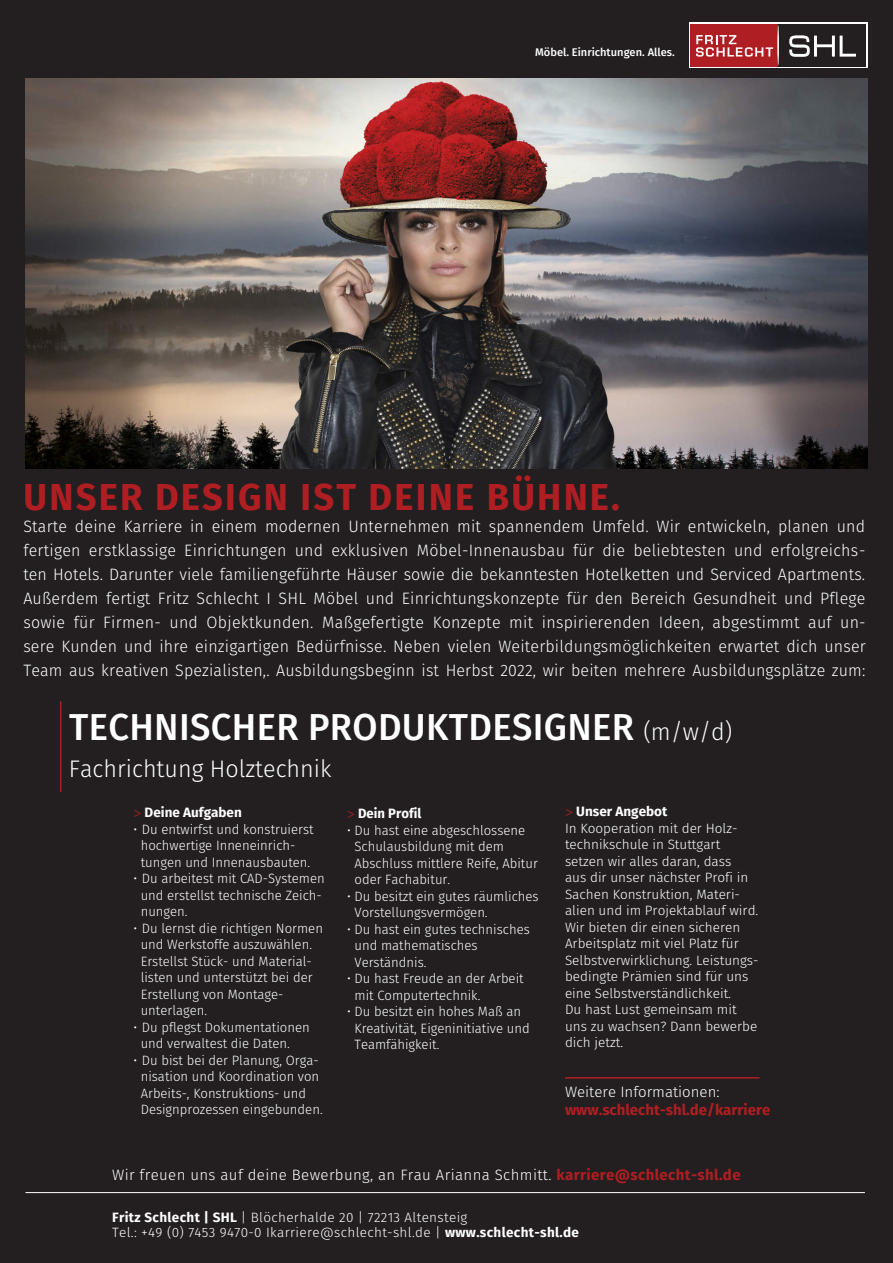
<style>
.page{position:relative;width:893px;height:1263px;background:#231f20}
.page>*{position:absolute;margin:0;border:0;box-sizing:border-box;transform-origin:0 0}
.t1{font:500 37.5px "Fira Sans";letter-spacing:.01em;color:#fff}
.t2{font:700 37.5px "Fira Sans";letter-spacing:.06em;color:#af1e22}
.t3{font:300 24px "Fira Sans";color:#fff}
.t4{font:300 16.5px/24px "Fira Sans";letter-spacing:.015em;color:#fff}
.t5{font:300 15px "Fira Sans";letter-spacing:.025em;color:#fff}
.t6{font:700 15px "Fira Sans";color:#af1e22}
.t7{font:300 15px "Fira Sans";color:#fff}
.t8{font:300 13.5px/16.5px "Fira Sans";color:#fff}
.t9{font:300 13.5px "Fira Sans";letter-spacing:.025em;color:#fff}
.t10{font:700 13.5px "Fira Sans";color:#fff}
.t11{font:500 11.1px "Fira Sans";color:#fff}
.s1{font-weight:300;font-size:24px}
.s2{font-family:"Myriad Pro";font-weight:400;color:#af1e22}
.s3{font-weight:700;color:#af1e22}
.s4{font-weight:700}
</style>
<div class="page">
<img style="left:26px;top:79px;width:841px;height:389px">
<hr style="left:60px;top:701px;width:1px;height:91px;background:#af1e22">
<hr style="left:26px;top:1192px;width:839px;height:1px;background:#fff">
<hr style="left:565px;top:1077px;width:195px;height:1px;background:#af1e22">
<div style="left:689px;top:22px;width:178px;height:46px;background:#fff"></div>
<div style="left:690px;top:24px;width:88px;height:43px;background:#af1e22"></div>
<div style="left:778px;top:24px;width:88px;height:43px;background:#231f20"></div>
<hr style="left:777px;top:25px;width:2px;height:40px;background:#fff;border-radius:50%">
<svg style="left:696px;top:35px;width:77px;height:22px"></svg>
<svg style="left:789px;top:35px;width:67px;height:22px"></svg>
<p class="t11" style="left:535px;top:45px;width:141px">Möbel. Einrichtungen. Alles.</p>
<p class="t2" style="left:24px;top:470px;width:598px">UNSER DESIGN IST DEINE BÜHNE.</p>
<p class="t4" style="left:23px;top:514px;width:843px">Starte deine Karriere in einem modernen Unternehmen mit spannendem Umfeld. Wir entwickeln, planen und</p>
<p class="t4" style="left:23px;top:538px;width:844px">fertigen erstklassige Einrichtungen und exklusiven Möbel-Innenausbau für die beliebtesten und erfolgreichs&shy;ten Hotels. Darunter viele familiengeführte Häuser sowie die bekanntesten Hotelketten und Serviced Apartments.</p>
<p class="t4" style="left:23px;top:586px;width:844px;text-align:justify">Außerdem fertigt Fritz Schlecht I SHL Möbel und Einrichtungskonzepte für den Bereich Gesundheit und Pflege sowie für Firmen- und Objektkunden. Maßgefertigte Konzepte mit inspirierenden Ideen, abgestimmt auf un&shy;sere Kunden und ihre einzigartigen Bedürfnisse. Neben vielen Weiterbildungsmöglichkeiten erwartet dich unser Team aus kreativen Spezialisten,. Ausbildungsbeginn ist Herbst 2022, wir beiten mehrere Ausbildungsplätze zum:</p>
<p class="t1" style="left:69px;top:700px;width:665px">TECHNISCHER PRODUKTDESIGNER <span class="s1">(m/w/d)</span></p>
<p class="t3" style="left:69px;top:752px;width:264px">Fachrichtung Holztechnik</p>
<p class="t10" style="left:347px;top:804px;width:76px"><span class="s2">&gt;</span> Dein Profil</p>
<p class="t8" style="left:347px;top:822px;width:179px">• Du hast eine abgeschlossene</p>
<p class="t8" style="left:355px;top:838px;width:151px">Schulausbildung mit dem</p>
<p class="t8" style="left:355px;top:855px;width:185px">Abschluss mittlere Reife, Abitur</p>
<p class="t8" style="left:355px;top:871px;width:97px">oder Fachabitur.</p>
<p class="t8" style="left:347px;top:888px;width:193px">• Du besitzt ein gutes räumliches</p>
<p class="t8" style="left:355px;top:904px;width:135px">Vorstellungsvermögen.</p>
<p class="t8" style="left:347px;top:921px;width:184px">• Du hast ein gutes technisches</p>
<p class="t8" style="left:355px;top:937px;width:125px">und mathematisches</p>
<p class="t8" style="left:355px;top:954px;width:73px">Verständnis.</p>
<p class="t8" style="left:347px;top:970px;width:178px">• Du hast Freude an der Arbeit</p>
<p class="t8" style="left:355px;top:987px;width:127px">mit Computertechnik.</p>
<p class="t8" style="left:347px;top:1003px;width:175px">• Du besitzt ein hohes Maß an</p>
<p class="t8" style="left:355px;top:1020px;width:177px">Kreativität, Eigeninitiative und</p>
<p class="t8" style="left:355px;top:1036px;width:86px">Teamfähigkeit.</p>
<p class="t10" style="left:133px;top:803px;width:110px"><span class="s2">&gt;</span> Deine Aufgaben</p>
<p class="t8" style="left:133px;top:820px;width:182px">• Du entwirfst und konstruierst</p>
<p class="t8" style="left:141px;top:837px;width:156px">hochwertige Inneneinrich-</p>
<p class="t8" style="left:141px;top:853px;width:171px">tungen und Innenausbauten.</p>
<p class="t8" style="left:133px;top:870px;width:193px">• Du arbeitest mit CAD-Systemen</p>
<p class="t8" style="left:141px;top:886px;width:183px">und erstellst technische Zeich-</p>
<p class="t8" style="left:141px;top:903px;width:48px">nungen.</p>
<p class="t8" style="left:133px;top:919px;width:191px">• Du lernst die richtigen Normen</p>
<p class="t8" style="left:141px;top:936px;width:173px">und Werkstoffe auszuwählen.</p>
<p class="t8" style="left:141px;top:952px;width:173px">Erstellst Stück- und Material-</p>
<p class="t8" style="left:141px;top:969px;width:173px">listen und unterstützt bei der</p>
<p class="t8" style="left:141px;top:985px;width:144px">Erstellung von Montage-</p>
<p class="t8" style="left:141px;top:1002px;width:68px">unterlagen.</p>
<p class="t8" style="left:133px;top:1018px;width:178px">• Du pflegst Dokumentationen</p>
<p class="t8" style="left:141px;top:1035px;width:151px">und verwaltest die Daten.</p>
<p class="t8" style="left:133px;top:1051px;width:187px">• Du bist bei der Planung, Orga-</p>
<p class="t8" style="left:141px;top:1068px;width:180px">nisation und Koordination von</p>
<p class="t8" style="left:141px;top:1084px;width:167px">Arbeits-, Konstruktions- und</p>
<p class="t8" style="left:141px;top:1101px;width:183px">Designprozessen eingebunden.</p>
<p class="t10" style="left:565px;top:802px;width:104px"><span class="s2">&gt;</span> Unser Angebot</p>
<p class="t8" style="left:565px;top:820px;width:195px">In Kooperation mit der Holz&shy;technikschule in Stuttgart setzen wir alles daran, dass<br>aus dir unser nächster Profi in<br>Sachen Konstruktion, Materi&shy;alien und im Projektablauf wird.<br>Wir bieten dir einen sicheren<br>Arbeitsplatz mit viel Platz für<br>Selbstverwirklichung. Leistungs&shy;bedingte Prämien sind für uns eine Selbstverständlichkeit.</p>
<p class="t8" style="left:565px;top:1001px;width:194px">Du hast Lust gemeinsam mit uns zu wachsen? Dann bewerbe dich jetzt.</p>
<p class="t7" style="left:565px;top:1081px;width:156px">Weitere Informationen:</p>
<p class="t6" style="left:565px;top:1099px;width:207px">www.schlecht-shl.de/karriere</p>
<p class="t5" style="left:112px;top:1164px;width:630px">Wir freuen uns auf deine Bewerbung, an Frau Arianna Schmitt. <span class="s3">karriere@schlecht-shl.de</span></p>
<p class="t9" style="left:112px;top:1208px;width:357px"><span class="s4">Fritz Schlecht | SHL</span> | Blöcherhalde 20 | 72213 Altensteig</p>
<p class="t9" style="left:112px;top:1223px;width:468px">Tel.: +49 (0) 7453 9470-0 Ikarriere@schlecht-shl.de | <span class="s4">www.schlecht-shl.de</span></p>
</div>
